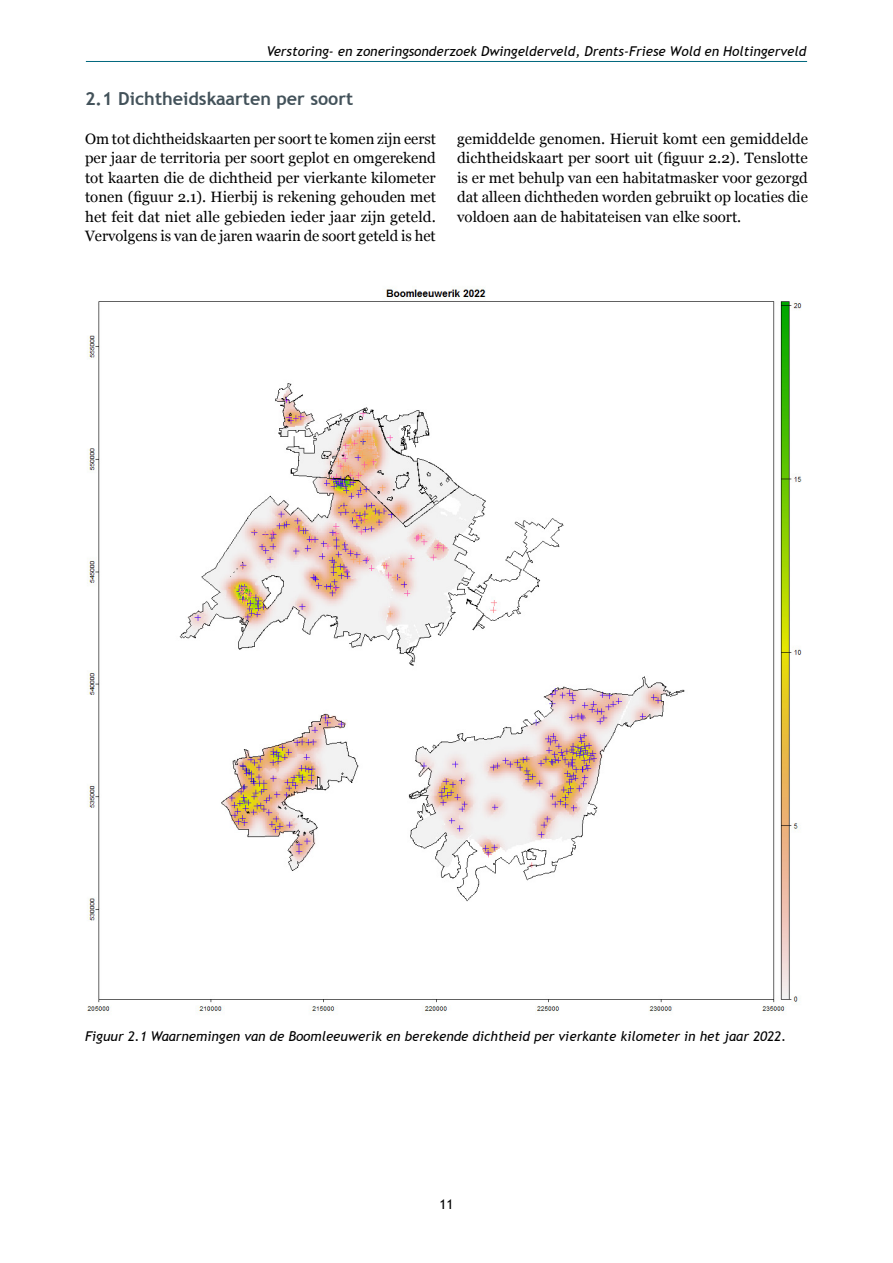
<style>
.page{position:relative;width:893px;height:1263px;background:#fff}
.page>*{position:absolute;margin:0;border:0;box-sizing:border-box;transform-origin:0 0}
.paragraaf{font:700 18px "Trebuchet MS";color:#43525a}
.hoofdtekst{font:15px/19.5px "Georgia";color:#000;text-align:justify}
.bij-opschrift{font:italic 13.5px "Trebuchet MS";color:#000}
.t1{font:13.5px "Trebuchet MS";color:#000}
</style>
<div class="page">
<img style="left:87px;top:287px;width:715px;height:727px">
<hr style="left:86px;top:61px;width:721px;height:1px;background:#00677d">
<p class="bij-opschrift" style="left:267px;top:44px;width:541px">Verstoring- en zoneringsonderzoek Dwingelderveld, Drents-Friese Wold en Holtingerveld</p>
<h3 class="paragraaf" style="left:85px;top:87px;width:270px">2.1 Dichtheidskaarten per soort</h3>
<p class="hoofdtekst" style="left:85px;top:128px;width:352px">Om tot dichtheidskaarten per soort te komen zijn eerst per jaar de territoria per soort geplot en omgerekend tot kaarten die de dichtheid per vierkante kilometer tonen (figuur 2.1). Hierbij is rekening gehouden met het feit dat niet alle gebieden ieder jaar zijn geteld.<br>Vervolgens is van de jaren waarin de soort geteld is het</p>
<p class="hoofdtekst" style="left:457px;top:128px;width:352px">gemiddelde genomen. Hieruit komt een gemiddelde dichtheidskaart per soort uit (figuur 2.2). Tenslotte is er met behulp van een habitatmasker voor gezorgd dat alleen dichtheden worden gebruikt op locaties die voldoen aan de habitateisen van elke soort.</p>
<p class="bij-opschrift" style="left:85px;top:1028px;width:703px">Figuur 2.1 Waarnemingen van de Boomleeuwerik en berekende dichtheid per vierkante kilometer in het jaar 2022.</p>
<p class="t1" style="left:439px;top:1196px;width:16px">11</p>
</div>
